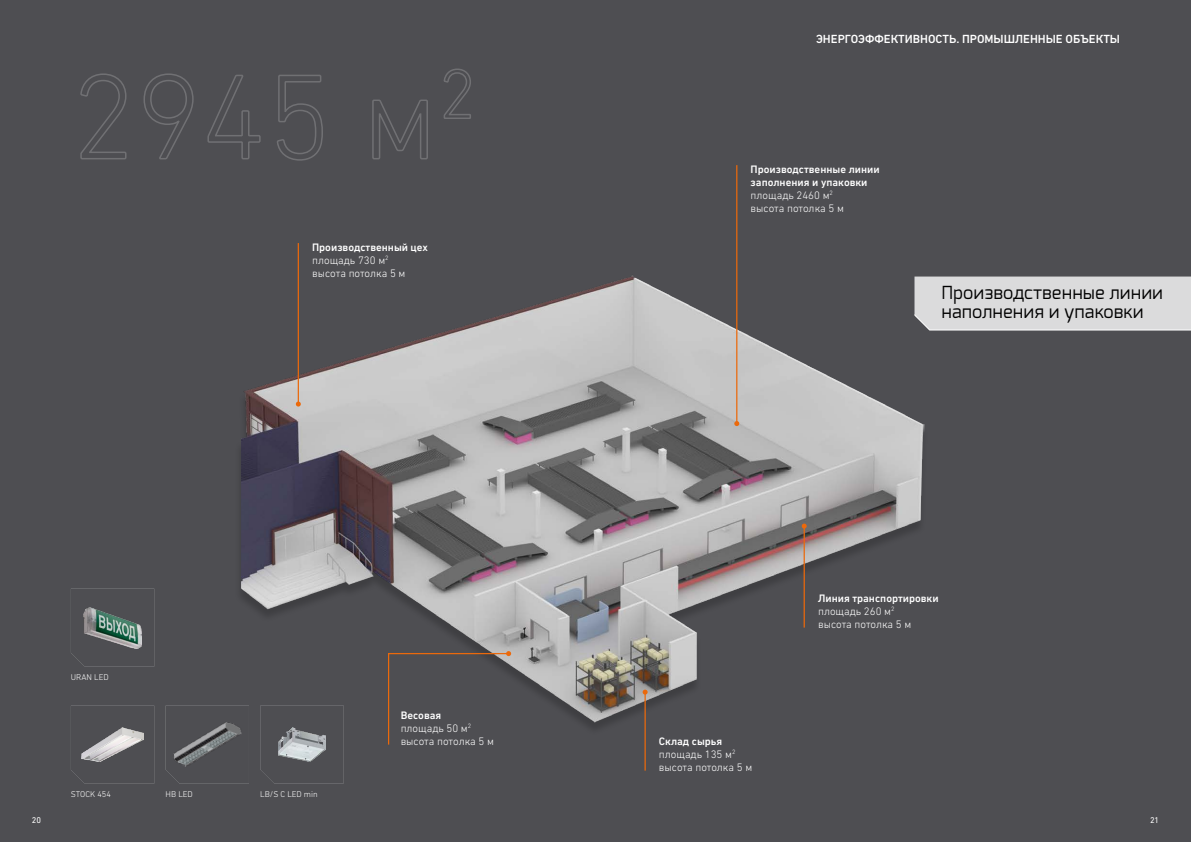
<style>
.page{position:relative;width:1191px;height:842px;background:#4e4e52}
.page>*{position:absolute;margin:0;border:0;box-sizing:border-box;transform-origin:0 0}
.t1{font:18px/19px "Exo Cyrillic";color:#000}
.t2{font:500 12px "DIN Next W1 G";color:#fff}
.t3{font:300 11px/13px "DIN Next W1 G";color:#fff}
.t4{font:500 11px/13px "DIN Next W1 G";color:#fff}
.t5{font:300 8.5px "DIN Next W1 G";color:#fff}
.t6{font:8.5px "DIN Next W1 G";color:#fff}
.s1{font-weight:500}
.s2{font-weight:300}
</style>
<div class="page">
<img style="left:241px;top:230px;width:692px;height:498px">
<div style="left:914px;top:277px;width:277px;height:53px;background:#dbdbdc"></div>
<svg style="left:71px;top:727px;width:83px;height:57px"></svg>
<svg style="left:166px;top:706px;width:83px;height:78px"></svg>
<svg style="left:260px;top:706px;width:84px;height:77px"></svg>
<img style="left:279px;top:728px;width:46px;height:33px">
<img style="left:82px;top:728px;width:61px;height:34px">
<svg style="left:80px;top:73px;width:47px;height:87px"></svg>
<svg style="left:143px;top:73px;width:51px;height:87px"></svg>
<svg style="left:207px;top:74px;width:54px;height:86px"></svg>
<svg style="left:277px;top:74px;width:46px;height:87px"></svg>
<svg style="left:372px;top:99px;width:56px;height:61px"></svg>
<svg style="left:443px;top:68px;width:28px;height:51px"></svg>
<hr style="left:298px;top:243px;width:1px;height:161px;background:#eb690b">
<svg style="left:296px;top:402px;width:5px;height:5px"></svg>
<svg style="left:387px;top:651px;width:124px;height:94px"></svg>
<hr style="left:736px;top:165px;width:1px;height:259px;background:#eb690b">
<svg style="left:734px;top:421px;width:5px;height:5px"></svg>
<hr style="left:803px;top:526px;width:2px;height:102px;background:#eb690b">
<svg style="left:801px;top:524px;width:5px;height:5px"></svg>
<hr style="left:644px;top:692px;width:2px;height:79px;background:#eb690b">
<svg style="left:642px;top:690px;width:5px;height:5px"></svg>
<svg style="left:71px;top:613px;width:83px;height:54px"></svg>
<img style="left:84px;top:607px;width:58px;height:41px">
<img style="left:171px;top:710px;width:72px;height:69px">
<p class="t2" style="left:816px;top:31px;width:305px">Энергоэффективность. Промышленные объекты</p>
<p class="t5" style="left:71px;top:672px;width:39px">URAN LED</p>
<p class="t3" style="left:312px;top:240px;width:117px"><span class="s1">Производственный цех </span>площадь 730 м<sup>2<br></sup>высота потолка 5 м</p>
<p class="t3" style="left:401px;top:708px;width:95px"><span class="s1">Весовая<br></span>площадь 50 м<sup>2 </sup>высота потолка 5 м</p>
<p class="t5" style="left:71px;top:789px;width:42px">STOCK 454</p>
<p class="t5" style="left:166px;top:789px;width:29px">HB LED</p>
<p class="t5" style="left:260px;top:789px;width:59px">LB/S C LED min</p>
<p class="t4" style="left:750px;top:162px;width:131px">Производственные линии заполнения и упаковки <span class="s2">площадь 2460 м</span><sup>2<br></sup><span class="s2">высота потолка 5 м</span></p>
<h1 class="t1" style="left:941px;top:283px;width:223px">Производственные линии наполнения и упаковки</h1>
<p class="t3" style="left:659px;top:734px;width:95px"><span class="s1">Склад сырья </span>площадь 135 м<sup>2 </sup>высота потолка 5 м</p>
<p class="t3" style="left:818px;top:591px;width:122px"><span class="s1">Линия транспортировки </span>площадь 260 м<sup>2<br></sup>высота потолка 5 м</p>
<p class="t6" style="left:32px;top:815px;width:11px">20</p>
<p class="t6" style="left:1150px;top:815px;width:11px">21</p>
</div>
